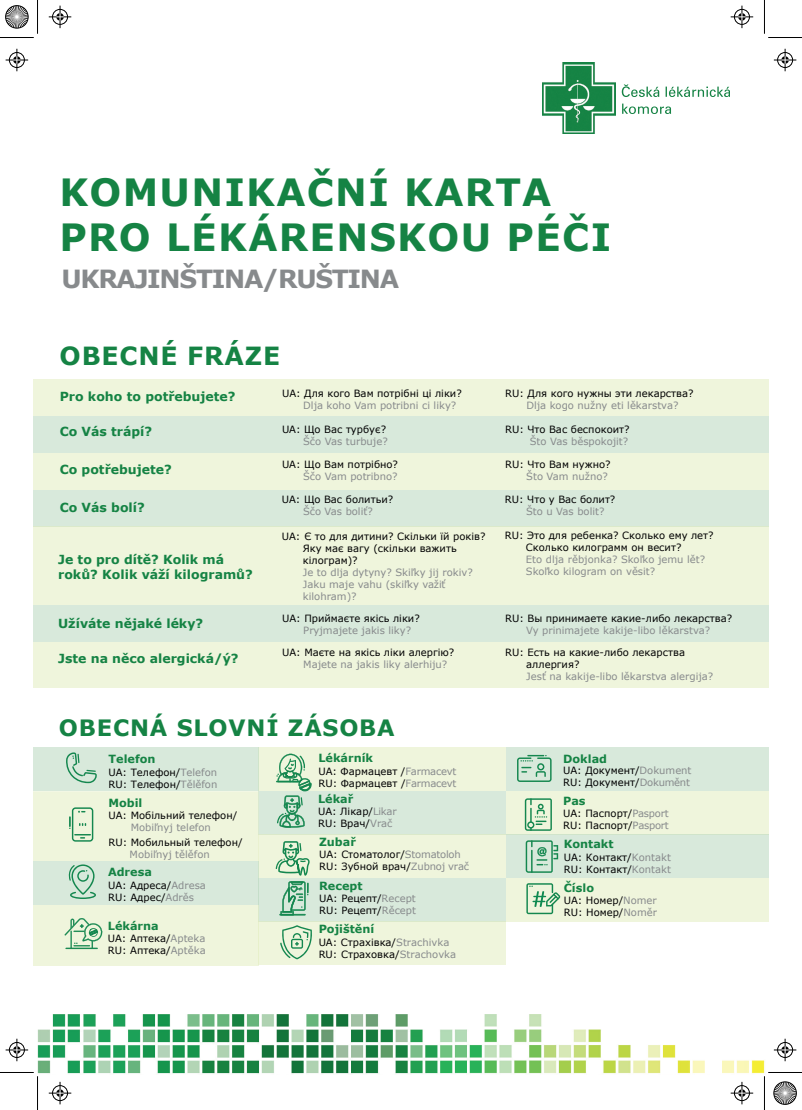
<style>
.page{position:relative;width:802px;height:1110px;background:#fff}
.page>*{position:absolute;margin:0;border:0;box-sizing:border-box;transform-origin:0 0}
.t1{font:700 37.5px/45px "Verdana";letter-spacing:.035em;color:#158344}
.t2{font:700 25px "Verdana";letter-spacing:-.05em;color:#878a8c}
.t3{font:700 25px "Verdana";letter-spacing:.035em;color:#158344}
.t4{font:700 22.5px "Verdana";letter-spacing:.035em;color:#158344}
.t5{font:700 12.5px/15px "Verdana";color:#158344}
.t6{font:700 11.25px "Verdana";color:#158344}
.t7{font:10px/12px "Verdana";color:#000001}
.t8{font:10px/12px "Verdana";color:#878a8c}
.s1{color:#878a8c}
</style>
<div class="page">
<img style="left:37px;top:1014px;width:728px;height:60px">
<img style="left:542px;top:62px;width:73px;height:72px">
<svg style="left:622px;top:104px;width:49px;height:10px"></svg>
<svg style="left:621px;top:84px;width:108px;height:13px"></svg>
<div style="left:258px;top:747px;width:248px;height:44px;background:#eff5dc"></div>
<div style="left:258px;top:791px;width:248px;height:43px;background:#d8e9db"></div>
<div style="left:34px;top:747px;width:224px;height:44px;background:#d8e9db"></div>
<div style="left:506px;top:747px;width:262px;height:44px;background:#d8e9db"></div>
<div style="left:506px;top:791px;width:262px;height:43px;background:#eff5dc"></div>
<div style="left:258px;top:834px;width:248px;height:44px;background:#eff5dc"></div>
<div style="left:258px;top:878px;width:248px;height:43px;background:#d8e9db"></div>
<div style="left:506px;top:834px;width:262px;height:44px;background:#d8e9db"></div>
<div style="left:506px;top:878px;width:262px;height:43px;background:#eff5dc"></div>
<div style="left:34px;top:861px;width:224px;height:44px;background:#d8e9db"></div>
<div style="left:258px;top:921px;width:248px;height:44px;background:#eff5dc"></div>
<div style="left:34px;top:905px;width:224px;height:60px;background:#eff5dc"></div>
<svg style="left:279px;top:881px;width:29px;height:34px"></svg>
<svg style="left:276px;top:753px;width:35px;height:74px"></svg>
<svg style="left:66px;top:752px;width:31px;height:31px"></svg>
<svg style="left:34px;top:791px;width:224px;height:108px"></svg>
<svg style="left:65px;top:918px;width:38px;height:31px"></svg>
<svg style="left:280px;top:925px;width:32px;height:34px"></svg>
<svg style="left:525px;top:840px;width:33px;height:33px"></svg>
<svg style="left:517px;top:755px;width:34px;height:27px"></svg>
<svg style="left:524px;top:798px;width:27px;height:33px"></svg>
<svg style="left:526px;top:883px;width:34px;height:31px"></svg>
<svg style="left:275px;top:841px;width:35px;height:34px"></svg>
<div style="left:34px;top:379px;width:734px;height:36px;background:#eff5dc"></div>
<div style="left:34px;top:415px;width:734px;height:37px;background:#d8e9db"></div>
<div style="left:34px;top:452px;width:734px;height:37px;background:#eff5dc"></div>
<div style="left:34px;top:489px;width:734px;height:37px;background:#d8e9db"></div>
<div style="left:34px;top:526px;width:734px;height:79px;background:#eff5dc"></div>
<div style="left:34px;top:605px;width:734px;height:36px;background:#d8e9db"></div>
<div style="left:34px;top:641px;width:734px;height:46px;background:#eff5dc"></div>
<hr style="left:0;top:37px;width:34px;height:1px;background:#000">
<hr style="left:768px;top:37px;width:33px;height:1px;background:#000">
<hr style="left:0;top:1072px;width:34px;height:1px;background:#000">
<hr style="left:768px;top:1072px;width:33px;height:1px;background:#000">
<hr style="left:37px;top:0;width:1px;height:34px;background:#000">
<hr style="left:37px;top:1076px;width:1px;height:34px;background:#000">
<hr style="left:764px;top:0;width:1px;height:34px;background:#000">
<hr style="left:764px;top:1076px;width:1px;height:34px;background:#000">
<svg style="left:49px;top:6px;width:22px;height:22px"></svg>
<svg style="left:730px;top:6px;width:23px;height:22px"></svg>
<svg style="left:49px;top:1082px;width:22px;height:22px"></svg>
<svg style="left:730px;top:1082px;width:23px;height:22px"></svg>
<svg style="left:6px;top:49px;width:22px;height:22px"></svg>
<svg style="left:6px;top:1038px;width:22px;height:23px"></svg>
<svg style="left:773px;top:49px;width:23px;height:22px"></svg>
<svg style="left:773px;top:1038px;width:23px;height:23px"></svg>
<svg style="left:5px;top:5px;width:24px;height:24px"></svg>
<svg style="left:773px;top:1081px;width:24px;height:24px"></svg>
<h1 class="t1" style="left:59px;top:169px;width:553px">KOMUNIKAČNÍ KARTA<br>PRO LÉKÁRENSKOU PÉČI</h1>
<h2 class="t2" style="left:61px;top:261px;width:339px">UKRAJINŠTINA/RUŠTINA</h2>
<h2 class="t3" style="left:60px;top:338px;width:222px">OBECNÉ FRÁZE</h2>
<p class="t5" style="left:60px;top:389px;width:177px">Pro koho to potřebujete?</p>
<p class="t7" style="left:282px;top:387px;width:181px">UA: Для кого Вам потрібні ці ліки?</p>
<p class="t8" style="left:303px;top:399px;width:155px">Dlja koho Vam potribni ci liky?</p>
<p class="t5" style="left:60px;top:424px;width:94px">Co Vás trápí?</p>
<p class="t7" style="left:282px;top:423px;width:106px">UA: Що Вас турбує?</p>
<p class="t8" style="left:303px;top:435px;width:86px">Ščo Vas turbuje?</p>
<p class="t5" style="left:60px;top:462px;width:114px">Co potřebujete?</p>
<p class="t7" style="left:282px;top:458px;width:117px">UA: Що Вам потрібно?</p>
<p class="t8" style="left:303px;top:470px;width:96px">Ščo Vam potribno?</p>
<p class="t5" style="left:60px;top:499px;width:87px">Co Vás bolí?</p>
<p class="t5" style="left:58px;top:552px;width:196px">Je to pro dítě? Kolik má roků? Kolik váží kilogramů?</p>
<p class="t7" style="left:282px;top:494px;width:113px">UA: Що Вас болитьи?</p>
<p class="t8" style="left:303px;top:506px;width:71px">Ščo Vas boliť?</p>
<p class="t7" style="left:303px;top:530px;width:184px;text-indent:-21px">UA: Є то для дитини? Скільки їй років?<br>Яку має вагу (скільки важить кілограм)?</p>
<p class="t8" style="left:303px;top:566px;width:171px">Je to dlja dytyny? Skiľky jij rokiv?<br>Jaku maje vahu (skiľky važiť kilohram)?</p>
<p class="t5" style="left:58px;top:616px;width:146px">Užíváte nějaké léky?</p>
<p class="t7" style="left:282px;top:612px;width:139px">UA: Приймаєте якісь ліки?</p>
<p class="t8" style="left:303px;top:624px;width:109px">Pryjmajete jakis liky?</p>
<p class="t5" style="left:58px;top:650px;width:182px">Jste na něco alergická/ý?</p>
<p class="t7" style="left:282px;top:646px;width:174px">UA: Маєте на якісь ліки алергію?</p>
<p class="t8" style="left:303px;top:658px;width:146px">Majete na jakis liky alerhiju?</p>
<h3 class="t4" style="left:59px;top:712px;width:337px">OBECNÁ SLOVNÍ ZÁSOBA</h3>
<p class="t6" style="left:108px;top:751px;width:48px">Telefon</p>
<p class="t7" style="left:108px;top:766px;width:110px">UA: Tелефон/<span class="s1">Telefon<br></span>RU: Tелефон/<span class="s1">Tělěfon</span></p>
<p class="t6" style="left:108px;top:795px;width:35px">Mobil</p>
<p class="t7" style="left:108px;top:809px;width:130px">UA: Мобільний телефон/</p>
<p class="t8" style="left:131px;top:821px;width:82px">Mobiľnyj telefon</p>
<p class="t7" style="left:108px;top:836px;width:136px">RU: Мобильный телефон/</p>
<p class="t8" style="left:130px;top:848px;width:82px">Mobiľnyj tělěfon</p>
<p class="t6" style="left:108px;top:864px;width:45px">Adresa</p>
<p class="t7" style="left:108px;top:879px;width:99px">UA: Адреса/<span class="s1">Adresa<br></span>RU: Адрес/<span class="s1">Adrěs</span></p>
<p class="t6" style="left:108px;top:918px;width:52px">Lékárna</p>
<p class="t7" style="left:108px;top:932px;width:99px">UA: Аптека/<span class="s1">Apteka<br></span>RU: Аптека/<span class="s1">Aptěka</span></p>
<p class="t6" style="left:318px;top:750px;width:56px">Lékárník</p>
<p class="t7" style="left:318px;top:765px;width:140px">UA: Фармацевт /<span class="s1">Farmacevt<br></span>RU: Фармацевт /<span class="s1">Farmacevt</span></p>
<p class="t6" style="left:318px;top:791px;width:37px">Lékař</p>
<p class="t7" style="left:318px;top:805px;width:80px">UA: Лікар/<span class="s1">Likar<br></span>RU: Bрач/<span class="s1">Vrač</span></p>
<p class="t6" style="left:319px;top:834px;width:38px">Zubař</p>
<p class="t7" style="left:319px;top:848px;width:151px">UA: Стоматолог/<span class="s1">Stomatoloh<br></span>RU: Зубной врач/<span class="s1">Zubnoj vrač</span></p>
<p class="t6" style="left:319px;top:877px;width:45px">Recept</p>
<p class="t7" style="left:319px;top:892px;width:98px">UA: Рецепт/<span class="s1">Recept<br></span>RU: Рецепт/<span class="s1">Rěcept</span></p>
<p class="t6" style="left:318px;top:921px;width:57px">Pojištění</p>
<p class="t7" style="left:318px;top:935px;width:139px">UA: Страхівка/<span class="s1">Strachivka<br></span>RU: Страховка/<span class="s1">Strachovka</span></p>
<p class="t7" style="left:505px;top:387px;width:190px">RU: Для кого нужны эти лекарства?</p>
<p class="t8" style="left:526px;top:399px;width:154px">Dlja kogo nužny eti lěkarstva?</p>
<p class="t7" style="left:505px;top:423px;width:126px">RU: Что Вас беспокоит?</p>
<p class="t8" style="left:529px;top:435px;width:100px">Što Vas běspokojit?</p>
<p class="t7" style="left:505px;top:458px;width:107px">RU: Что Вам нужно?</p>
<p class="t8" style="left:526px;top:470px;width:83px">Što Vam nužno?</p>
<p class="t7" style="left:505px;top:494px;width:112px">RU: Что у Вас болит?</p>
<p class="t8" style="left:526px;top:506px;width:80px">Što u Vas bolit?</p>
<p class="t7" style="left:526px;top:530px;width:189px;text-indent:-21px">RU: Это для ребенка? Сколько ему лет?<br>Сколько килограмм он весит?</p>
<p class="t8" style="left:526px;top:554px;width:181px">Eto dlja rěbjonka? Skoľko jemu lět?<br>Skoľko kilogram on věsit?</p>
<p class="t7" style="left:505px;top:612px;width:228px">RU: Вы принимаете какие-либо лекарства?</p>
<p class="t8" style="left:526px;top:624px;width:185px">Vy prinimajete kakije-libo lěkarstva?</p>
<p class="t7" style="left:526px;top:646px;width:160px;text-indent:-21px">RU: Eсть на какие-либо лекарства аллергия?</p>
<p class="t8" style="left:526px;top:670px;width:188px">Jesť na kakije-libo lěkarstva alergija?</p>
<p class="t6" style="left:563px;top:751px;width:45px">Doklad</p>
<p class="t7" style="left:563px;top:764px;width:130px">UA: Документ/<span class="s1">Dokument<br></span>RU: Документ/<span class="s1">Dokuměnt</span></p>
<p class="t6" style="left:563px;top:792px;width:24px">Pas</p>
<p class="t7" style="left:563px;top:807px;width:107px">UA: Паспорт/<span class="s1">Pasport<br></span>RU: Паспорт/<span class="s1">Pasport</span></p>
<p class="t6" style="left:563px;top:836px;width:51px">Kontakt</p>
<p class="t7" style="left:563px;top:851px;width:109px">UA: Контакт/<span class="s1">Kontakt<br></span>RU: Контакт/<span class="s1">Kontakt</span></p>
<p class="t6" style="left:563px;top:880px;width:32px">Číslo</p>
<p class="t7" style="left:563px;top:894px;width:95px">UA: Номер/<span class="s1">Nomer<br></span>RU: Номер/<span class="s1">Noměr</span></p>
</div>
